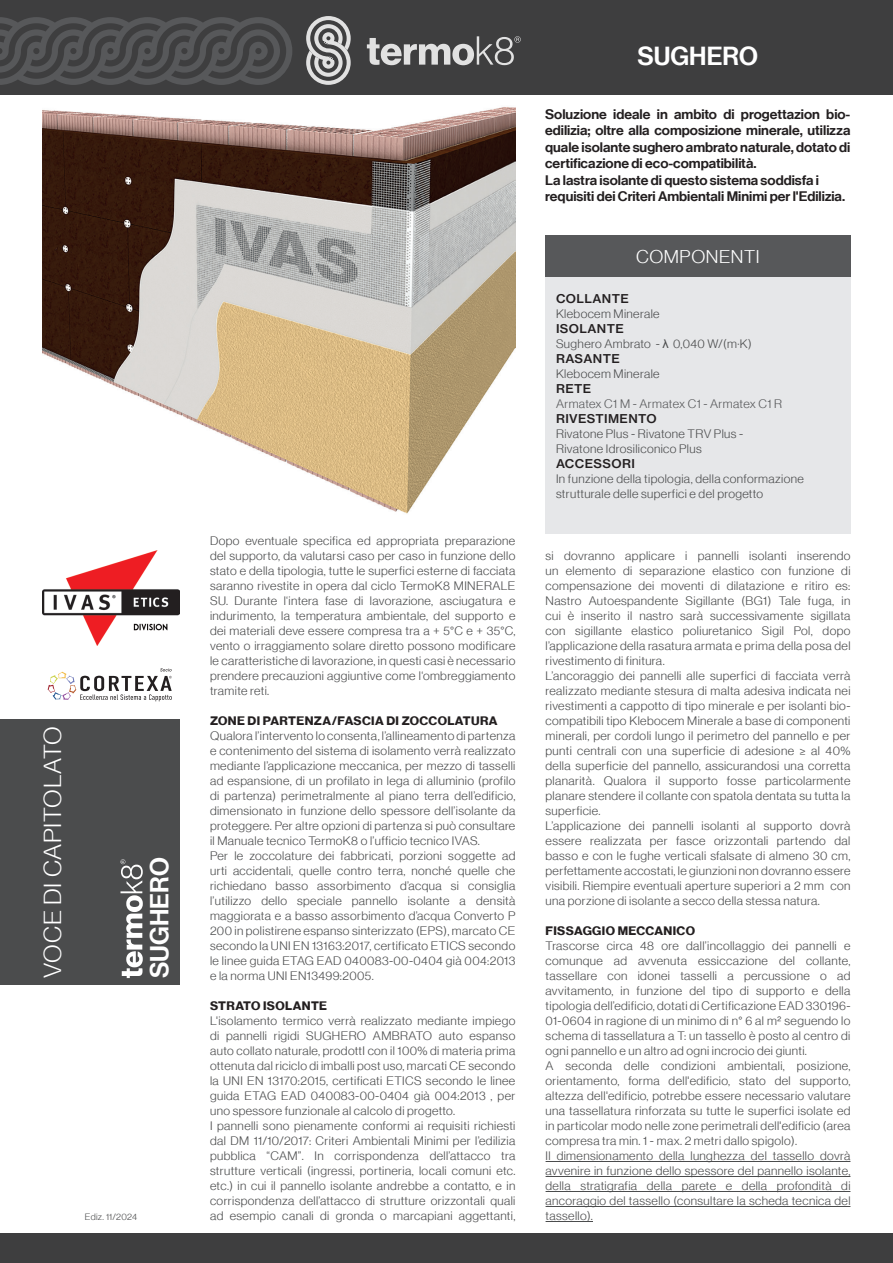
<style>
.page{position:relative;width:893px;height:1263px;background:#fff}
.page>*{position:absolute;margin:0;border:0;box-sizing:border-box;transform-origin:0 0}
.t1{font:25.5px "N Haas Grotesk DSW02 65 Md";color:#fff}
.t2{font:24px "N Haas Grotesk DSW02 45 Lt";letter-spacing:.03em;color:#fff;scale:1.05 1}
.t3{font:18px "N Haas Grotesk DSW02 45 Lt";letter-spacing:.03em;color:#fff;scale:1.05 1}
.preambolo{font:13.5px/16.5px "N Haas Grotesk DSW02 65 Md";color:#231f20;text-align:justify;scale:1.05 1}
.testi{font:12px/15px "N Haas Grotesk DSW02 45 Lt";letter-spacing:.03em;color:#4b4c4d;text-align:justify;scale:1.05 1}
.testi-2{font:12px "N Haas Grotesk DSW02 75 Bd";letter-spacing:.03em;color:#231f20;scale:1.04 1}
.t4{font:12px "N Haas Grotesk TX Pro 65 Md";letter-spacing:.03em;color:#231f20;scale:1.05 1}
.t5{font:12px "N Haas Grotesk DSW02 45 Lt";letter-spacing:.03em;color:#57585a;scale:1.05 1}
.t6{font:9px "N Haas Grotesk DSW02 45 Lt";letter-spacing:.025em;color:#4b4c4d;scale:1.05 1}
.s1{font-family:"Arial"}
</style>
<div class="page">
<div style="left:0;top:0;width:893px;height:94px;background:#3e3e3f"></div>
<svg style="left:0;top:17px;width:292px;height:68px"></svg>
<div style="left:0;top:1233px;width:893px;height:30px;background:#3e3e3f"></div>
<div style="left:0;top:719px;width:180px;height:266px;background:#4b4c4d"></div>
<img style="left:43px;top:551px;width:137px;height:95px">
<svg style="left:48px;top:668px;width:124px;height:32px"></svg>
<svg style="left:120px;top:859px;width:23px;height:119px"></svg>
<svg style="left:306px;top:16px;width:45px;height:69px"></svg>
<svg style="left:367px;top:36px;width:154px;height:29px"></svg>
<div style="left:545px;top:235px;width:305px;height:42px;background:#57585a"></div>
<div style="left:545px;top:277px;width:305px;height:257px;background:#e6e7e9"></div>
<img style="left:43px;top:107px;width:472px;height:407px">
<hr style="left:546px;top:1161px;width:304px;height:1px;background:#4b4c4d">
<hr style="left:546px;top:1176px;width:304px;height:1px;background:#4b4c4d">
<hr style="left:546px;top:1191px;width:304px;height:1px;background:#4b4c4d">
<hr style="left:546px;top:1206px;width:304px;height:1px;background:#4b4c4d">
<hr style="left:546px;top:1221px;width:47px;height:1px;background:#4b4c4d">
<p class="t2" style="left:39px;top:977px;width:241px;rotate:-90deg">VOCE DI CAPITOLATO</p>
<p class="t1" style="left:145px;top:978px;width:122px;rotate:-90deg">SUGHERO</p>
<p class="t6" style="left:85px;top:1212px;width:51px">Ediz. 11/2024</p>
<p class="testi" style="left:210px;top:533px;width:292px">Dopo eventuale specifica ed appropriata preparazione del supporto, da valutarsi caso per caso in funzione dello stato e della tipologia, tutte le superfici esterne di facciata saranno rivestite in opera dal ciclo TermoK8 MINERALE SU. Durante l‘intera fase di lavorazione, asciugatura e indurimento, la temperatura ambientale, del supporto e dei materiali deve essere compresa tra a + 5°C e + 35°C, vento o irraggiamento solare diretto possono modificare le caratteristiche di lavorazione, in questi casi è necessario prendere precauzioni aggiuntive come l‘ombreggiamento tramite reti.</p>
<p class="testi-2" style="left:210px;top:714px;width:278px">ZONE DI PARTENZA/FASCIA DI ZOCCOLATURA</p>
<p class="testi" style="left:210px;top:728px;width:292px">Qualora l’intervento lo consenta, l’allineamento di partenza e contenimento del sistema di isolamento verrà realizzato mediante l’applicazione meccanica, per mezzo di tasselli ad espansione, di un profilato in lega di alluminio (profilo di partenza) perimetralmente al piano terra dell’edificio, dimensionato in funzione dello spessore dell’isolante da proteggere. Per altre opzioni di partenza si può consultare il Manuale tecnico TermoK8 o l’ufficio tecnico IVAS.</p>
<p class="testi" style="left:210px;top:848px;width:292px">Per le zoccolature dei fabbricati, porzioni soggette ad urti accidentali, quelle contro terra, nonché quelle che richiedano basso assorbimento d’acqua si consiglia l’utilizzo dello speciale pannello isolante a densità maggiorata e a basso assorbimento d’acqua Converto P 200 in polistirene espanso sinterizzato (EPS), marcato CE secondo la UNI EN 13163:2017, certificato ETICS secondo le linee guida ETAG EAD 040083-00-0404 già 004:2013 e la norma UNI EN13499:2005.</p>
<p class="testi-2" style="left:210px;top:999px;width:114px">STRATO ISOLANTE</p>
<p class="testi" style="left:210px;top:1013px;width:292px">L'isolamento termico verrà realizzato mediante impiego di pannelli rigidi SUGHERO AMBRATO auto espanso auto collato naturale, prodottI con il 100% di materia prima ottenuta dal riciclo di imballi post uso, marcati CE secondo la UNI EN 13170:2015, certificati ETICS secondo le linee guida ETAG EAD 040083-00-0404 già 004:2013 , per uno spessore funzionale al calcolo di progetto.</p>
<p class="testi" style="left:210px;top:1118px;width:292px">I pannelli sono pienamente conformi ai requisiti richiesti dal DM 11/10/2017: Criteri Ambientali Minimi per l’edilizia pubblica “CAM”. In corrispondenza dell’attacco tra strutture verticali (ingressi, portineria, locali comuni etc. etc.) in cui il pannello isolante andrebbe a contatto, e in corrispondenza dell’attacco di strutture orizzontali quali ad esempio canali di gronda o marcapiani aggettanti,</p>
<p class="t1" style="left:637px;top:41px;width:122px">SUGHERO</p>
<p class="preambolo" style="left:545px;top:106px;width:292px">Soluzione ideale in ambito di progettazion bio&shy;edilizia; oltre alla composizione minerale, utilizza quale isolante sughero ambrato naturale, dotato di certificazione di eco-compatibilità.</p>
<p class="preambolo" style="left:545px;top:172px;width:262px">La lastra isolante di questo sistema soddisfa i</p>
<p class="preambolo" style="left:545px;top:188px;width:287px">requisiti dei Criteri Ambientali Minimi per l'Edilizia.</p>
<p class="t3" style="left:636px;top:247px;width:119px">COMPONENTI</p>
<p class="t4" style="left:556px;top:291px;width:71px">COLLANTE</p>
<p class="testi" style="left:556px;top:306px;width:100px">Klebocem Minerale</p>
<p class="t4" style="left:556px;top:321px;width:66px">ISOLANTE</p>
<p class="testi" style="left:556px;top:336px;width:188px">Sughero Ambrato - <span class="s1">λ</span> 0,040 W/(m·K)</p>
<p class="t4" style="left:556px;top:351px;width:62px">RASANTE</p>
<p class="testi" style="left:556px;top:366px;width:100px">Klebocem Minerale</p>
<p class="t4" style="left:556px;top:381px;width:35px">RETE</p>
<p class="t5" style="left:556px;top:397px;width:217px">Armatex C1 M - Armatex C1 - Armatex C1 R</p>
<p class="t4" style="left:556px;top:411px;width:97px">RIVESTIMENTO</p>
<p class="testi" style="left:556px;top:426px;width:180px">Rivatone Plus - Rivatone TRV Plus -</p>
<p class="testi" style="left:556px;top:441px;width:140px">Rivatone Idrosiliconico Plus</p>
<p class="t4" style="left:556px;top:456px;width:77px">ACCESSORI</p>
<p class="testi" style="left:556px;top:471px;width:238px">In funzione della tipologia, della conformazione</p>
<p class="testi" style="left:556px;top:486px;width:199px">strutturale delle superfici e del progetto</p>
<p class="testi" style="left:546px;top:548px;width:292px">si dovranno applicare i pannelli isolanti inserendo un elemento di separazione elastico con funzione di compensazione dei moventi di dilatazione e ritiro es:<br>Nastro Autoespandente Sigillante (BG1) Tale fuga, in cui è inserito il nastro sarà successivamente sigillata con sigillante elastico poliuretanico Sigil Pol, dopo l’applicazione della rasatura armata e prima della posa del rivestimento di finitura.</p>
<p class="testi" style="left:546px;top:668px;width:292px">L’ancoraggio dei pannelli alle superfici di facciata verrà realizzato mediante stesura di malta adesiva indicata nei rivestimenti a cappotto di tipo minerale e per isolanti bio&shy;compatibili tipo Klebocem Minerale a base di componenti minerali, per cordoli lungo il perimetro del pannello e per punti centrali con una superficie di adesione ≥ al 40% della superficie del pannello, assicurandosi una corretta planarità. Qualora il supporto fosse particolarmente planare stendere il collante con spatola dentata su tutta la superficie.</p>
<p class="testi" style="left:546px;top:818px;width:292px">L’applicazione dei pannelli isolanti al supporto dovrà essere realizzata per fasce orizzontali partendo dal basso e con le fughe verticali sfalsate di almeno 30 cm, perfettamente accostati, le giunzioni non dovranno essere visibili. Riempire eventuali aperture superiori a 2 mm con una porzione di isolante a secco della stessa natura.</p>
<p class="testi-2" style="left:546px;top:924px;width:145px">FISSAGGIO MECCANICO</p>
<p class="testi" style="left:546px;top:938px;width:292px">Trascorse circa 48 ore dall’incollaggio dei pannelli e comunque ad avvenuta essiccazione del collante, tassellare con idonei tasselli a percussione o ad avvitamento, in funzione del tipo di supporto e della tipologia dell’edificio, dotati di Certificazione EAD 330196- 01-0604 in ragione di un minimo di n° 6 al m² seguendo lo schema di tassellatura a T: un tassello è posto al centro di ogni pannello e un altro ad ogni incrocio dei giunti.</p>
<p class="testi" style="left:546px;top:1058px;width:292px">A seconda delle condizioni ambientali, posizione, orientamento, forma dell'edificio, stato del supporto, altezza dell'edificio, potrebbe essere necessario valutare una tassellatura rinforzata su tutte le superfici isolate ed in particolar modo nelle zone perimetrali dell'edificio (area compresa tra min. 1 - max. 2 metri dallo spigolo).</p>
<p class="testi" style="left:546px;top:1148px;width:292px">Il dimensionamento della lunghezza del tassello dovrà avvenire in funzione dello spessore del pannello isolante, della stratigrafia della parete e della profondità di ancoraggio del tassello (consultare la scheda tecnica del tassello).</p>
</div>
